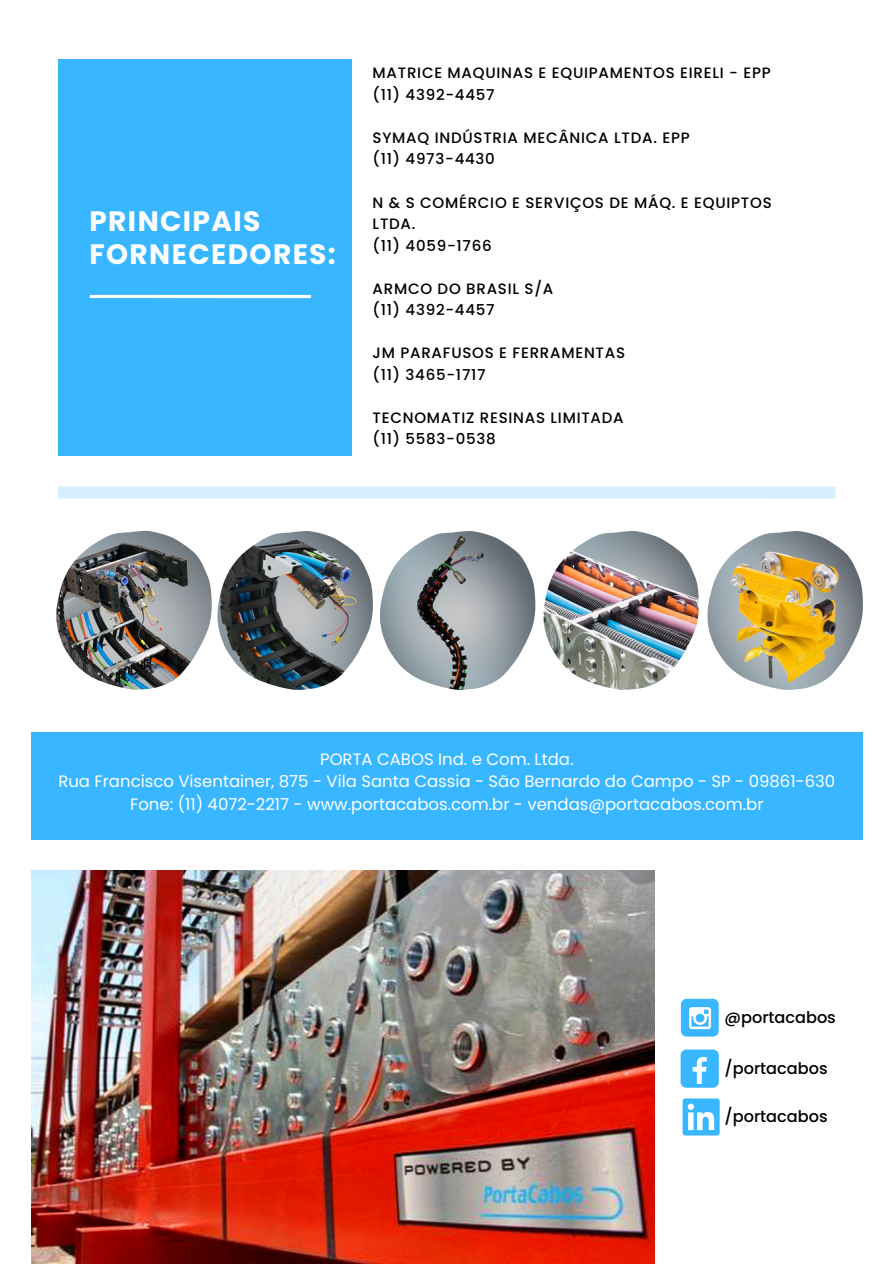
<style>
.page{position:relative;width:894px;height:1264px;background:#fff}
.page>*{position:absolute;margin:0;border:0;box-sizing:border-box;transform-origin:0 0}
.t1{font:700 28.05px/33.8px "Poppins";letter-spacing:.05em;color:#fff}
.t2{font:16.5px "Poppins";color:#fff}
.t3{font:500 16.2px "Poppins";color:#000}
.t4{font:500 16.05px "Poppins";color:#000}
.t5{font:500 15px/21.5px "Poppins";letter-spacing:.05em;color:#000}
</style>
<div class="page">
<div style="left:58px;top:59px;width:294px;height:397px;background:#38b6ff"></div>
<hr style="left:89px;top:295px;width:222px;height:3px;background:#fff">
<img style="left:32px;top:870px;width:622px;height:392px">
<div style="left:31px;top:732px;width:831px;height:108px;background:#38b6ff"></div>
<div style="left:680px;top:998px;width:38px;height:38px;background:#38b6ff;border-radius:6px"></div>
<svg style="left:689px;top:1007px;width:21px;height:22px"></svg>
<div style="left:680px;top:1049px;width:38px;height:38px;background:#38b6ff;border-radius:6px"></div>
<svg style="left:692px;top:1057px;width:14px;height:26px"></svg>
<div style="left:682px;top:1098px;width:37px;height:37px;background:#38b6ff;border-radius:3px"></div>
<svg style="left:687px;top:1103px;width:27px;height:27px"></svg>
<img style="left:56px;top:531px;width:155px;height:158px">
<img style="left:217px;top:531px;width:155px;height:159px">
<img style="left:380px;top:531px;width:155px;height:159px">
<img style="left:543px;top:531px;width:155px;height:159px">
<img style="left:707px;top:531px;width:155px;height:159px">
<div style="left:58px;top:486px;width:777px;height:13px;background:#d7f0ff"></div>
<h1 class="t1" style="left:89px;top:204px;width:248px">PRINCIPAIS<br>FORNECEDORES:</h1>
<p class="t5" style="left:372px;top:62px;width:399px">MATRICE MAQUINAS E EQUIPAMENTOS EIRELI - EPP (11) 4392-4457</p>
<h2 class="t5" style="left:372px;top:127px;width:318px">SYMAQ INDÚSTRIA MECÂNICA LTDA. EPP (11) 4973-4430</h2>
<h2 class="t5" style="left:372px;top:191px;width:400px">N &amp; S COMÉRCIO E SERVIÇOS DE MÁQ. E EQUIPTOS<br>LTDA.<br>(11) 4059-1766</h2>
<h2 class="t5" style="left:372px;top:277px;width:182px">ARMCO DO BRASIL S/A (11) 4392-4457</h2>
<h2 class="t5" style="left:372px;top:342px;width:254px">JM PARAFUSOS E FERRAMENTAS (11) 3465-1717</h2>
<h2 class="t5" style="left:372px;top:406px;width:252px">TECNOMATIZ RESINAS LIMITADA (11) 5583-0538</h2>
<p class="t2" style="left:320px;top:747px;width:255px">PORTA CABOS Ind. e Com. Ltda.</p>
<p class="t2" style="left:58px;top:770px;width:778px">Rua Francisco Visentainer, 875 - Vila Santa Cassia - São Bernardo do Campo - SP - 09861-630</p>
<p class="t2" style="left:130px;top:792px;width:634px">Fone: (11) 4072-2217 - www.portacabos.com.br - vendas@portacabos.com.br</p>
<p class="t4" style="left:724px;top:1005px;width:113px">@portacabos</p>
<p class="t3" style="left:724px;top:1056px;width:105px">/portacabos</p>
<p class="t3" style="left:724px;top:1105px;width:105px">/portacabos</p>
</div>
